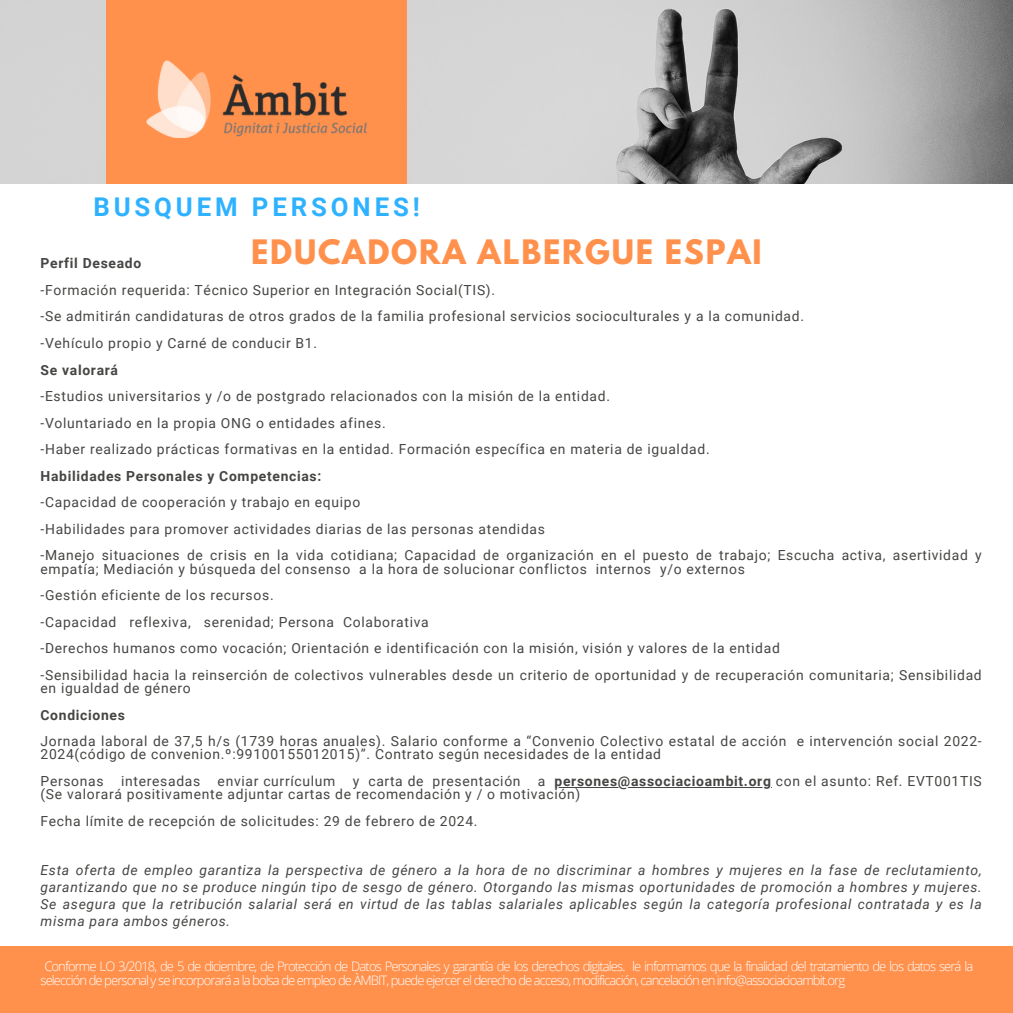
<style>
.page{position:relative;width:1013px;height:1013px;background:#fff}
.page>*{position:absolute;margin:0;border:0;box-sizing:border-box;transform-origin:0 0}
.t1{font:700 29.88px "League Spartan";letter-spacing:.06em;color:#ff914d}
.t2{font:700 25.75px "Roboto";letter-spacing:.15em;color:#2eb2ff}
.t3{font:13.88px/13.2px "Roboto";letter-spacing:.05em;color:#454543}
.t4{font:italic 13.88px/17px "Roboto";letter-spacing:.05em;color:#454543;text-align:justify}
.t5{font:700 13.88px "Roboto";letter-spacing:.05em;color:#454543}
.t6{font:300 13px/14px "Open Sans";letter-spacing:-.07em;color:#fff}
.s1{font-weight:400}
</style>
<div class="page">
<div style="left:0;top:946px;width:1012px;height:66px;background:#ff914d"></div>
<img style="left:0;top:0;width:1012px;height:184px">
<div style="left:106px;top:0;width:301px;height:184px;background:#ff914d"></div>
<img style="left:146px;top:60px;width:221px;height:77px">
<hr style="left:554px;top:787px;width:64px;height:1px;background:#454543">
<hr style="left:618px;top:787px;width:153px;height:1px;background:#454543">
<p class="t2" style="left:93px;top:192px;width:328px">BUSQUEM PERSONES!</p>
<p class="t1" style="left:251px;top:237px;width:512px">EDUCADORA ALBERGUE ESPAI</p>
<h3 class="t5" style="left:41px;top:255px;width:102px">Perfil Deseado</h3>
<p class="t3" style="left:41px;top:283px;width:456px">-Formación requerida: Técnico Superior en Integración Social(TIS).</p>
<p class="t3" style="left:41px;top:310px;width:765px">-Se admitirán candidaturas de otros grados de la familia profesional servicios socioculturales y a la comunidad.</p>
<p class="t3" style="left:41px;top:336px;width:278px">-Vehículo propio y Carné de conducir B1.</p>
<h3 class="t5" style="left:41px;top:361px;width:79px">Se valorará</h3>
<p class="t3" style="left:41px;top:390px;width:571px">-Estudios universitarios y /o de postgrado relacionados con la misión de la entidad.</p>
<p class="t3" style="left:41px;top:416px;width:347px">-Voluntariado en la propia ONG o entidades afines.</p>
<p class="t3" style="left:41px;top:443px;width:670px">-Haber realizado prácticas formativas en la entidad. Formación específica en materia de igualdad.</p>
<h3 class="t5" style="left:41px;top:468px;width:282px">Habilidades Personales y Competencias:</h3>
<p class="t3" style="left:41px;top:496px;width:321px">-Capacidad de cooperación y trabajo en equipo</p>
<p class="t3" style="left:41px;top:522px;width:506px">-Habilidades para promover actividades diarias de las personas atendidas</p>
<p class="t3" style="left:41px;top:549px;width:942px">-Manejo situaciones de crisis en la vida cotidiana; Capacidad de organización en el puesto de trabajo; Escucha activa, asertividad y empatía; Mediación y búsqueda del consenso a la hora de solucionar conflictos internos y/o externos</p>
<p class="t3" style="left:41px;top:589px;width:234px">-Gestión eficiente de los recursos.</p>
<p class="t3" style="left:41px;top:615px;width:390px">-Capacidad reflexiva, serenidad; Persona Colaborativa</p>
<p class="t3" style="left:41px;top:642px;width:740px">-Derechos humanos como vocación; Orientación e identificación con la misión, visión y valores de la entidad</p>
<p class="t3" style="left:41px;top:668px;width:942px">-Sensibilidad hacia la reinserción de colectivos vulnerables desde un criterio de oportunidad y de recuperación comunitaria; Sensibilidad en igualdad de género</p>
<h3 class="t5" style="left:41px;top:706px;width:86px">Condiciones</h3>
<p class="t3" style="left:41px;top:734px;width:942px">Jornada laboral de 37,5 h/s (1739 horas anuales). Salario conforme a “Convenio Colectivo estatal de acción e intervención social 2022-<br>2024(código de convenion.º:99100155012015)”. Contrato según necesidades de la entidad</p>
<p class="t3" style="left:41px;top:774px;width:506px">Personas interesadas enviar currículum y carta de presentación a</p>
<p class="t5" style="left:554px;top:773px;width:428px">persones@associacioambit.org <span class="s1">con el asunto: Ref. EVT001TIS</span></p>
<p class="t3" style="left:41px;top:781px;width:541px;line-height:26.5px">(Se valorará positivamente adjuntar cartas de recomendación y / o motivación)<br>Fecha límite de recepción de solicitudes: 29 de febrero de 2024.</p>
<p class="t4" style="left:41px;top:861px;width:942px">Esta oferta de empleo garantiza la perspectiva de género a la hora de no discriminar a hombres y mujeres en la fase de reclutamiento, garantizando que no se produce ningún tipo de sesgo de género. Otorgando las mismas oportunidades de promoción a hombres y mujeres.<br>Se asegura que la retribución salarial será en virtud de las tablas salariales aplicables según la categoría profesional contratada y es la misma para ambos géneros.</p>
<h2 class="t6" style="left:41px;top:958px;width:934px">Conforme LO 3/2018, de 5 de diciembre, de Protección de Datos Personales y garantía de los derechos digitales. le informamos que la finalidad del tratamiento de los datos será la selección de personal y se incorporará a la bolsa de empleo de ÀMBIT, puede ejercer el derecho de acceso, modificación, cancelación en info@associacioambit.org</h2>
</div>
